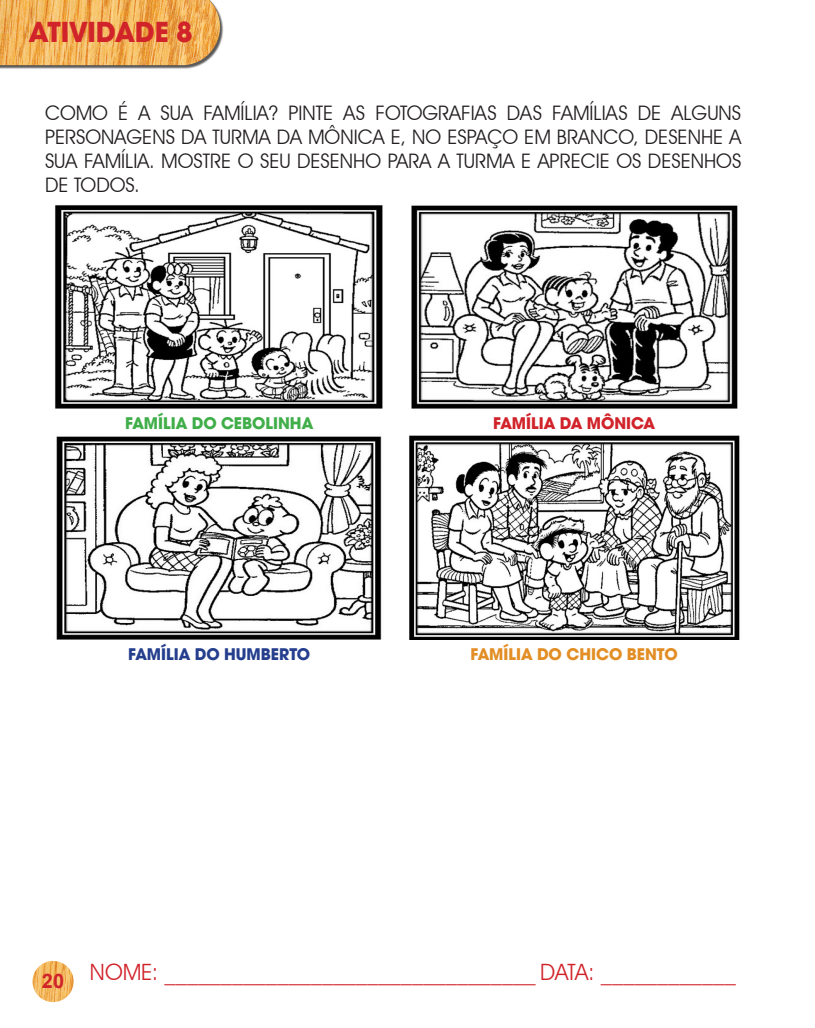
<style>
.page{position:relative;width:815px;height:1028px;background:#fff}
.page>*{position:absolute;margin:0;border:0;box-sizing:border-box;transform-origin:0 0}
.PARAGRAFO{font:700 30px "Avant Garde Md ITC";color:#d1232a}
.t1{font:22.5px "Avant Garde IT Cby BT";color:#d1232a}
.PARAGRAFO-2{font:20px/24px "Avant Garde IT Cby BT";color:#231f20;text-align:justify}
.t2{font:700 20px "Arial";color:#d1232a}
.PARAGRAFO-3{font:700 17.5px "Avant Garde Md ITC";color:#e28e25}
.PARAGRAFO-4{font:700 17.5px "Avant Garde Md ITC";color:#40ae49}
.PARAGRAFO-5{font:700 17.5px "Avant Garde Md ITC";color:#253f8e}
.PARAGRAFO-6{font:700 17.5px "Avant Garde Md ITC";color:#d1232a}
</style>
<div class="page">
<img style="left:0;top:0;width:224px;height:69px">
<img style="left:411px;top:205px;width:327px;height:203px">
<img style="left:55px;top:205px;width:328px;height:203px">
<img style="left:409px;top:435px;width:331px;height:204px">
<img style="left:56px;top:436px;width:326px;height:203px">
<img style="left:32px;top:960px;width:42px;height:42px;border-radius:21px">
<p class="PARAGRAFO" style="left:29px;top:14px;width:166px">ATIVIDADE 8</p>
<p class="PARAGRAFO-2" style="left:45px;top:101px;width:698px">COMO É A SUA FAMÍLIA? PINTE AS FOTOGRAFIAS DAS FAMÍLIAS DE ALGUNS PERSONAGENS DA TURMA DA MÔNICA E, NO ESPAÇO EM BRANCO, DESENHE A SUA FAMÍLIA. MOSTRE O SEU DESENHO PARA A TURMA E APRECIE OS DESENHOS DE TODOS.</p>
<p class="PARAGRAFO-4" style="left:125px;top:412px;width:190px">FAMÍLIA DO CEBOLINHA</p>
<p class="PARAGRAFO-5" style="left:128px;top:644px;width:184px">FAMÍLIA DO HUMBERTO</p>
<p class="PARAGRAFO-6" style="left:493px;top:412px;width:164px">FAMÍLIA DA MÔNICA</p>
<p class="PARAGRAFO-3" style="left:470px;top:644px;width:209px">FAMÍLIA DO CHICO BENTO</p>
<p class="t2" style="left:42px;top:968px;width:24px">20</p>
<p class="t1" style="left:90px;top:958px;width:647px">NOME: _________________________________ DATA: ____________</p>
</div>
